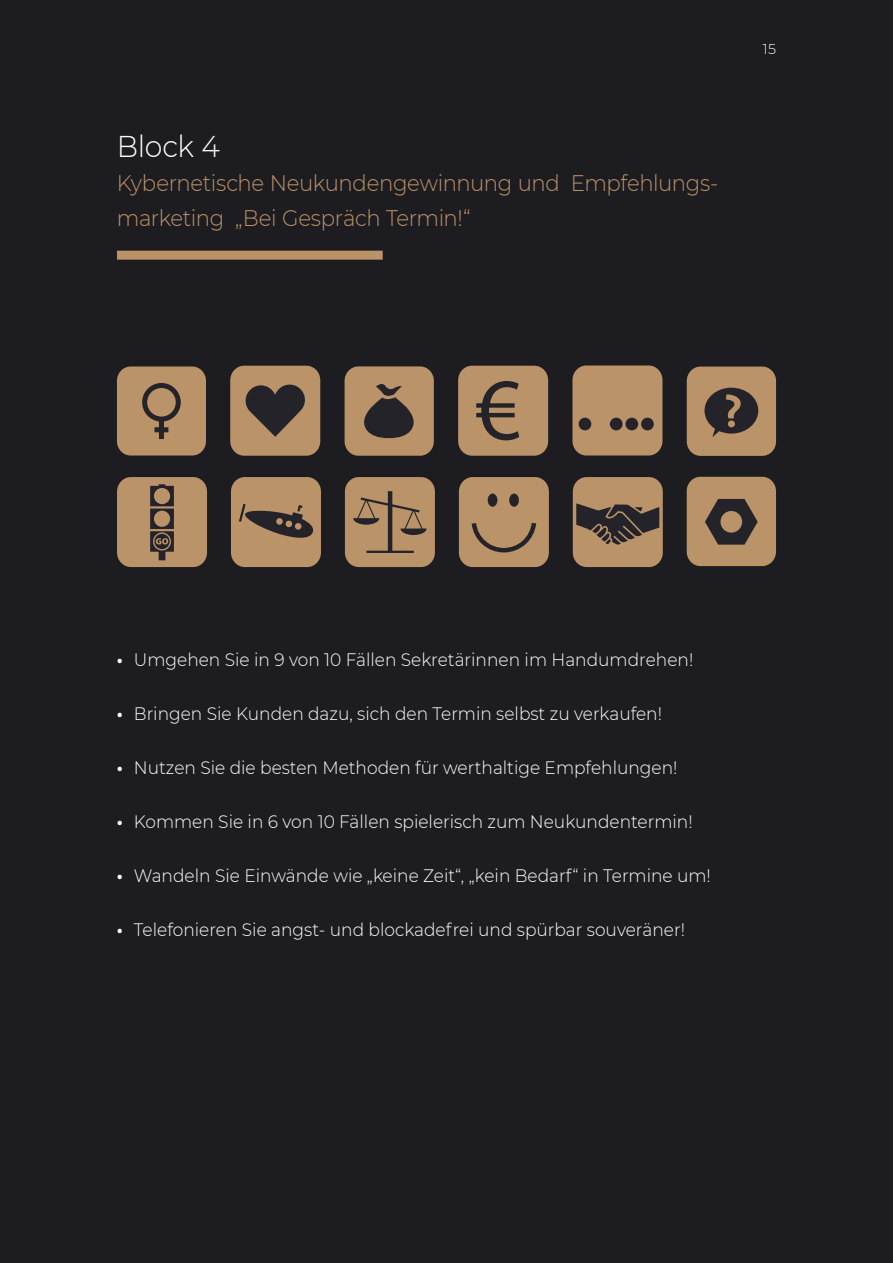
<style>
.page{position:relative;width:893px;height:1263px;background:#1d1c20}
.page>*{position:absolute;margin:0;border:0;box-sizing:border-box;transform-origin:0 0}
.t1{font:300 30px "Montserrat";letter-spacing:-.01em;color:#fff;scale:.95 1}
.t2{font:300 22.5px/34.5px "Montserrat";letter-spacing:-.02em;color:#bb9369;scale:.95 1}
.t3{font:300 18px "Montserrat";color:#fff;scale:.95 1}
.t4{font:300 14.25px "Montserrat";color:#fff}
.s1{font-weight:700}
</style>
<div class="page">
<div style="left:117px;top:251px;width:266px;height:9px;background:#bb9369"></div>
<div style="left:96px;top:282px;width:331px;height:18px;background:#1d1c20"></div>
<div style="left:230px;top:366px;width:90px;height:90px;background:#bb9369;border-radius:14px"></div>
<svg style="left:246px;top:385px;width:59px;height:52px"></svg>
<div style="left:458px;top:366px;width:90px;height:90px;background:#bb9369;border-radius:14px"></div>
<svg style="left:476px;top:381px;width:43px;height:59px"></svg>
<div style="left:572px;top:365px;width:90px;height:90px;background:#bb9369;border-radius:14px"></div>
<div style="left:579px;top:418px;width:12px;height:12px;background:#24232a;border-radius:50%"></div>
<div style="left:610px;top:418px;width:13px;height:12px;background:#24232a;border-radius:50%"></div>
<div style="left:625px;top:418px;width:13px;height:12px;background:#24232a;border-radius:50%"></div>
<div style="left:641px;top:418px;width:13px;height:12px;background:#24232a;border-radius:50%"></div>
<div style="left:117px;top:477px;width:90px;height:90px;background:#bb9369;border-radius:14px"></div>
<svg style="left:150px;top:484px;width:24px;height:76px"></svg>
<div style="left:231px;top:477px;width:90px;height:90px;background:#bb9369;border-radius:14px"></div>
<svg style="left:239px;top:504px;width:74px;height:34px"></svg>
<div style="left:345px;top:477px;width:90px;height:90px;background:#bb9369;border-radius:14px"></div>
<svg style="left:353px;top:491px;width:74px;height:62px"></svg>
<div style="left:459px;top:477px;width:90px;height:90px;background:#bb9369;border-radius:14px"></div>
<svg style="left:488px;top:494px;width:9px;height:13px"></svg>
<svg style="left:509px;top:494px;width:10px;height:13px"></svg>
<svg style="left:472px;top:523px;width:64px;height:29px"></svg>
<div style="left:573px;top:477px;width:90px;height:90px;background:#bb9369;border-radius:14px"></div>
<svg style="left:576px;top:503px;width:83px;height:42px"></svg>
<div style="left:117px;top:366px;width:89px;height:89px;background:#bb9369;border-radius:14px"></div>
<svg style="left:142px;top:383px;width:39px;height:56px"></svg>
<div style="left:345px;top:366px;width:89px;height:90px;background:#bb9369;border-radius:14px"></div>
<svg style="left:364px;top:384px;width:50px;height:54px"></svg>
<div style="left:687px;top:367px;width:89px;height:89px;background:#bb9369;border-radius:14px"></div>
<svg style="left:704px;top:388px;width:54px;height:49px"></svg>
<div style="left:687px;top:477px;width:89px;height:89px;background:#bb9369;border-radius:14px"></div>
<svg style="left:705px;top:499px;width:53px;height:46px"></svg>
<h1 class="t1" style="left:117px;top:131px;width:110px">Block 4</h1>
<p class="t2" style="left:117px;top:166px;width:634px">Kybernetische Neukundengewinnung und Empfehlungs&shy;marketing „Bei Gespräch Termin!“</p>
<p class="t4" style="left:763px;top:41px;width:15px">15</p>
<p class="t3" style="left:117px;top:651px;width:608px"><span class="s1">•</span> Umgehen Sie in 9 von 10 Fällen Sekretärinnen im Handumdrehen!</p>
<p class="t3" style="left:117px;top:705px;width:575px"><span class="s1">•</span> Bringen Sie Kunden dazu, sich den Termin selbst zu verkaufen!</p>
<p class="t3" style="left:117px;top:759px;width:592px"><span class="s1">•</span> Nutzen Sie die besten Methoden für werthaltige Empfehlungen!</p>
<p class="t3" style="left:117px;top:813px;width:607px"><span class="s1">•</span> Kommen Sie in 6 von 10 Fällen spielerisch zum Neukundentermin!</p>
<p class="t3" style="left:117px;top:863px;width:627px"><span class="s1">•</span> Wandeln Sie Einwände wie „keine Zeit“, „kein Bedarf“ in Termine um!</p>
<p class="t3" style="left:117px;top:921px;width:599px"><span class="s1">•</span> Telefonieren Sie angst- und blockadefrei und spürbar souveräner!</p>
</div>
